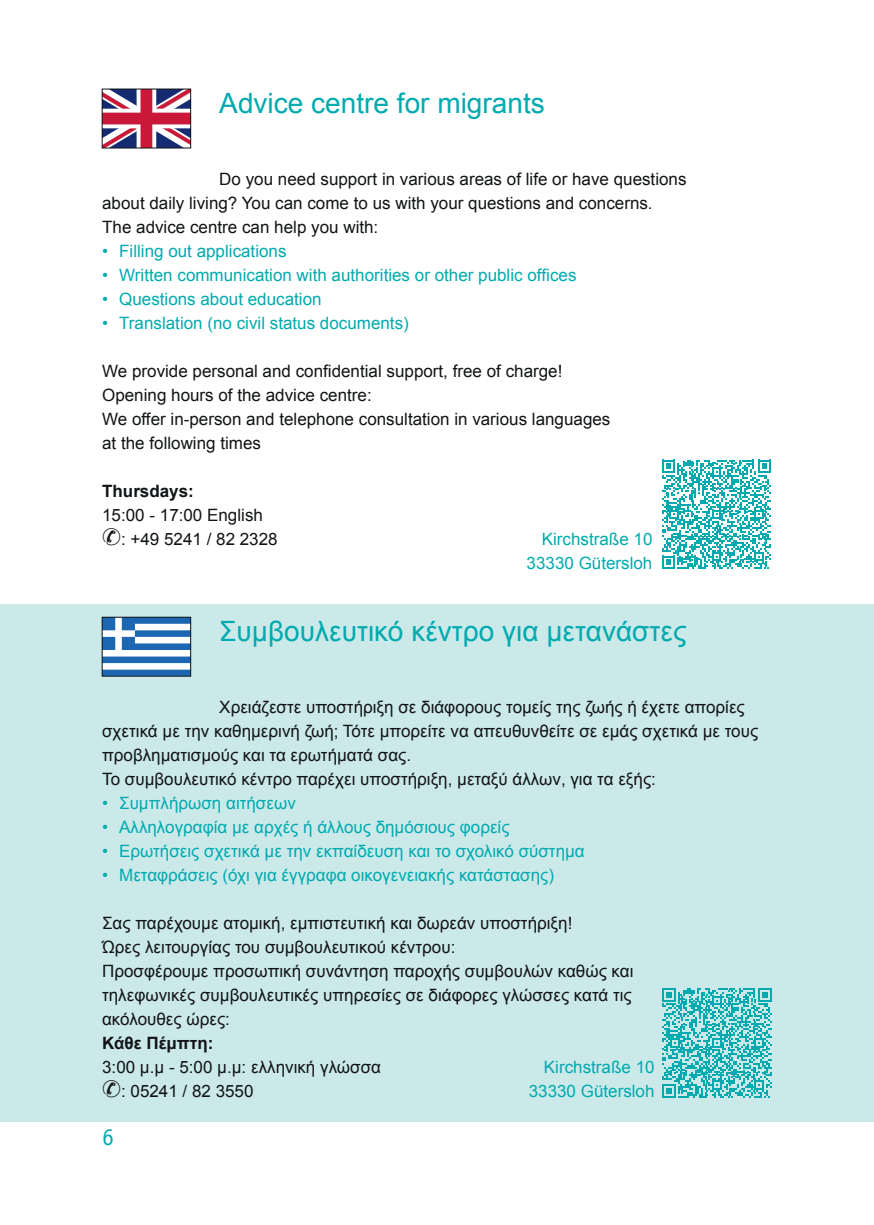
<style>
.page{position:relative;width:874px;height:1225px;background:#fff}
.page>*{position:absolute;margin:0;border:0;box-sizing:border-box;transform-origin:0 0}
.t1{font:28px "Arial";color:#00aaae}
.t2{font:24px "Officina Sans";color:#00aaae}
.t3{font:17px/24px "Arial";color:#111416}
.t4{font:17px/24px "Arial";color:#00aaae;text-align:right}
.t5{font:700 17px "Arial";color:#111416}
</style>
<div class="page">
<div style="left:0;top:604px;width:873px;height:517px;background:#cce9ea"></div>
<svg style="left:662px;top:460px;width:108px;height:109px"></svg>
<svg style="left:662px;top:988px;width:109px;height:109px"></svg>
<svg style="left:104px;top:91px;width:85px;height:55px"></svg>
<div style="left:102px;top:89px;width:89px;height:59px;border:1px solid #111416"></div>
<div style="left:102px;top:617px;width:88px;height:59px;background:#1c66b2"></div>
<div style="left:115px;top:617px;width:7px;height:36px;background:#fff"></div>
<div style="left:102px;top:630px;width:33px;height:7px;background:#fff"></div>
<div style="left:135px;top:624px;width:55px;height:6px;background:#fff"></div>
<div style="left:135px;top:637px;width:55px;height:6px;background:#fff"></div>
<div style="left:102px;top:650px;width:88px;height:6px;background:#fff"></div>
<div style="left:102px;top:663px;width:88px;height:6px;background:#fff"></div>
<div style="left:102px;top:617px;width:89px;height:59px;border:1px solid #111416"></div>
<h1 class="t1" style="left:219px;top:85px;width:327px">Advice centre for migrants</h1>
<p class="t3" style="left:102px;top:167px;width:585px;text-indent:117px">Do you need support in various areas of life or have questions about daily living? You can come to us with your questions and concerns.<br>The advice centre can help you with:</p>
<p class="t4" style="left:102px;top:239px;width:186px">• Filling out applications</p>
<p class="t4" style="left:102px;top:263px;width:475px">• Written communication with authorities or other public offices</p>
<p class="t4" style="left:102px;top:287px;width:221px">• Questions about education</p>
<p class="t4" style="left:102px;top:311px;width:308px">• Translation (no civil status documents)</p>
<p class="t3" style="left:102px;top:359px;width:509px">We provide personal and confidential support, free of charge!<br>Opening hours of the advice centre:<br>We offer in-person and telephone consultation in various languages at the following times</p>
<p class="t5" style="left:102px;top:480px;width:93px">Thursdays:</p>
<p class="t3" style="left:102px;top:503px;width:177px">15:00 - 17:00 English ✆: +49 5241 / 82 2328</p>
<p class="t4" style="left:526px;top:527px;width:127px">Kirchstraße 10<br>33330 Gütersloh</p>
<h1 class="t1" style="left:219px;top:613px;width:468px">Συμβουλευτικό κέντρο για μετανάστες</h1>
<p class="t3" style="left:102px;top:695px;width:657px;text-indent:117px">Χρειάζεστε υποστήριξη σε διάφορους τομείς της ζωής ή έχετε απορίες σχετικά με την καθημερινή ζωή; Τότε μπορείτε να απευθυνθείτε σε εμάς σχετικά με τους προβληματισμούς και τα ερωτήματά σας.<br>Το συμβουλευτικό κέντρο παρέχει υποστήριξη, μεταξύ άλλων, για τα εξής:</p>
<p class="t4" style="left:102px;top:791px;width:195px">• Συμπλήρωση αιτήσεων</p>
<p class="t4" style="left:102px;top:815px;width:409px">• Αλληλογραφία με αρχές ή άλλους δημόσιους φορείς</p>
<p class="t4" style="left:102px;top:839px;width:484px">• Ερωτήσεις σχετικά με την εκπαίδευση και το σχολικό σύστημα</p>
<p class="t4" style="left:102px;top:863px;width:451px">• Μεταφράσεις (όχι για έγγραφα οικογενειακής κατάστασης)</p>
<p class="t3" style="left:102px;top:911px;width:532px">Σας παρέχουμε ατομική, εμπιστευτική και δωρεάν υποστήριξη!<br>Ώρες λειτουργίας του συμβουλευτικού κέντρου:<br>Προσφέρουμε προσωπική συνάντηση παροχής συμβουλών καθώς και τηλεφωνικές συμβουλευτικές υπηρεσίες σε διάφορες γλώσσες κατά τις ακόλουθες ώρες:</p>
<p class="t5" style="left:102px;top:1032px;width:113px">Κάθε Πέμπτη:</p>
<p class="t3" style="left:102px;top:1055px;width:280px">3:00 μ.μ - 5:00 μ.μ: ελληνική γλώσσα ✆: 05241 / 82 3550</p>
<p class="t4" style="left:528px;top:1055px;width:127px">Kirchstraße 10<br>33330 Gütersloh</p>
<h2 class="t2" style="left:102px;top:1123px;width:13px">6</h2>
</div>
